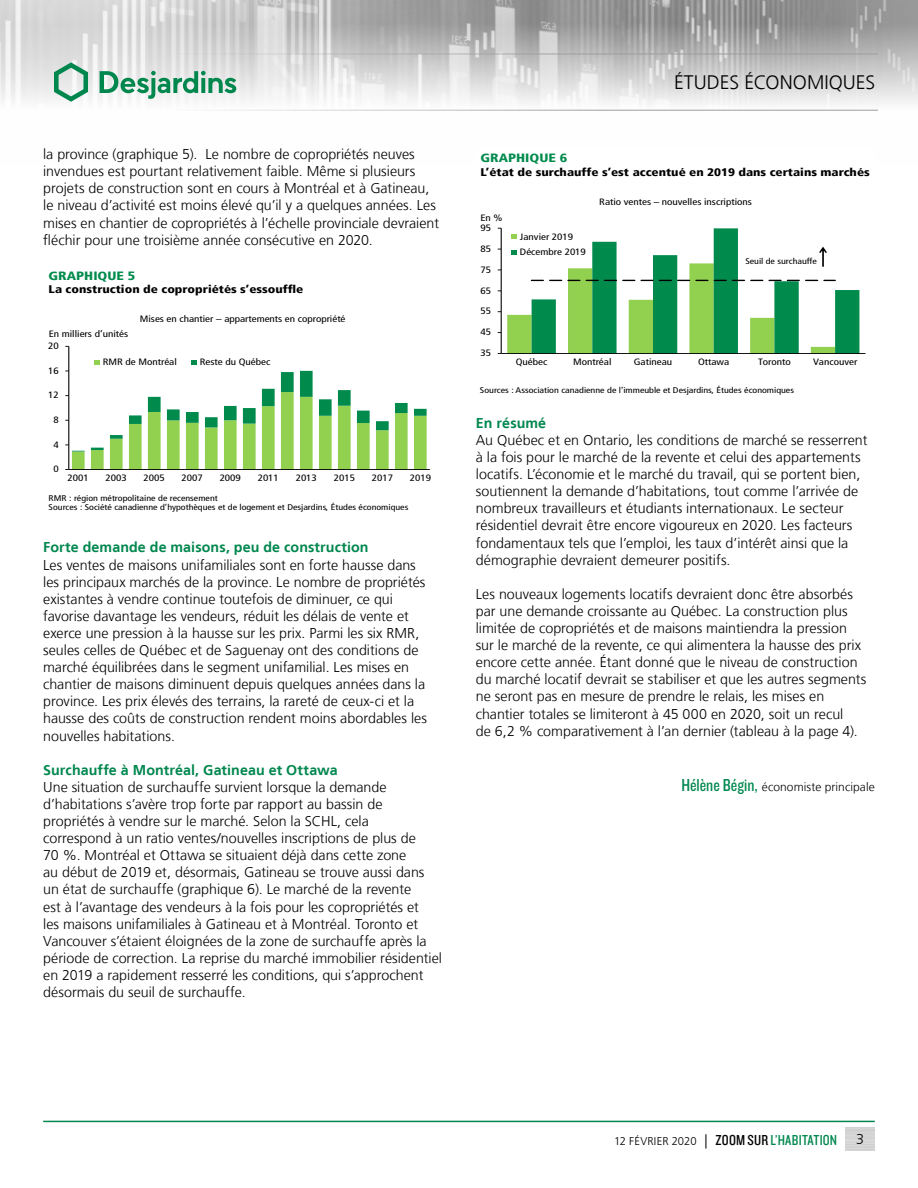
<style>
.page{position:relative;width:918px;height:1188px;background:#fff}
.page>*{position:absolute;margin:0;border:0;box-sizing:border-box;transform-origin:0 0}
.t1{font:300 19.5px "Frutiger LT";color:#000}
.t2{font:300 14.25px/17.1px "Frutiger LT";color:#000}
.t3{font:700 14.25px "Frutiger LT";letter-spacing:.005em;color:#00874e}
.t4{font:300 12px "Frutiger LT";letter-spacing:.005em;color:#000}
.t5{font:900 condensed 12px "Frutiger LT";color:#008b4d;scale:1.2 1}
.t6{font:300 11.25px "Frutiger LT";letter-spacing:.005em;color:#000}
.t7{font:900 condensed 11.1px "Frutiger LT";color:#000;scale:1.2 1}
.t8{font:condensed 9.3px "Frutiger LT";color:#000;scale:1.2 1}
.t9{font:condensed 9.15px/15.1px "Frutiger LT";color:#000;scale:1.2 1}
.t10{font:condensed 8.25px/9.9px "Frutiger LT";color:#000;scale:1.2 1}
.s1{font-family:"Knockout 29 Junior Ltweight";font-weight:400;font-size:18px;color:#00874e}
.s2{font-size:14.25px}
.s3{font-family:"Knockout 29 Junior Ltweight";font-weight:400;font-size:15px}
.s4{font-family:"Knockout 29 Junior Ltweight";font-weight:400;font-size:15px;color:#00874e}
</style>
<div class="page">
<img style="left:0;top:0;width:918px;height:110px">
<hr style="left:0;top:54px;width:878px;height:1px;background:#9d9d9c">
<hr style="left:0;top:110px;width:878px;height:1px;background:#9d9d9c">
<svg style="left:54px;top:62px;width:34px;height:40px"></svg>
<svg style="left:100px;top:71px;width:136px;height:28px"></svg>
<hr style="left:43px;top:1121px;width:832px;height:1px;background:#00874e">
<hr style="left:68px;top:346px;width:1px;height:124px;background:#000">
<svg style="left:65px;top:371px;width:362px;height:99px"></svg>
<hr style="left:69px;top:469px;width:361px;height:1px;background:#000">
<svg style="left:94px;top:360px;width:6px;height:5px"></svg>
<svg style="left:191px;top:360px;width:6px;height:5px"></svg>
<hr style="left:501px;top:228px;width:1px;height:126px;background:#000">
<hr style="left:501px;top:353px;width:364px;height:1px;background:#000">
<svg style="left:507px;top:228px;width:352px;height:126px"></svg>
<p class="t2" style="left:43px;top:146px;width:397px">la province (graphique 5). Le nombre de copropriétés neuves invendues est pourtant relativement faible. Même si plusieurs projets de construction sont en cours à Montréal et à Gatineau, le niveau d’activité est moins élevé qu’il y a quelques années. Les mises en chantier de copropriétés à l’échelle provinciale devraient fléchir pour une troisième année consécutive en 2020.</p>
<p class="t5" style="left:49px;top:269px;width:74px">GRAPHIQUE 5</p>
<p class="t7" style="left:49px;top:283px;width:214px">La construction de copropriétés s’essouffle</p>
<p class="t9" style="left:49px;top:326px;width:68px">En milliers d’unités</p>
<p class="t9" style="left:140px;top:312px;width:173px">Mises en chantier – appartements en copropriété</p>
<p class="t8" style="left:48px;top:340px;width:10px">20</p>
<p class="t9" style="left:48px;top:363px;width:10px">16</p>
<p class="t9" style="left:48px;top:388px;width:10px">12</p>
<p class="t9" style="left:53px;top:412px;width:6px">8</p>
<p class="t9" style="left:53px;top:437px;width:6px">4</p>
<p class="t8" style="left:53px;top:464px;width:6px">0</p>
<p class="t9" style="left:103px;top:355px;width:63px">RMR de Montréal</p>
<p class="t9" style="left:200px;top:355px;width:60px">Reste du Québec</p>
<p class="t9" style="left:68px;top:470px;width:19px">2001</p>
<p class="t9" style="left:106px;top:470px;width:19px">2003</p>
<p class="t9" style="left:144px;top:470px;width:19px">2005</p>
<p class="t9" style="left:182px;top:470px;width:19px">2007</p>
<p class="t9" style="left:220px;top:470px;width:19px">2009</p>
<p class="t9" style="left:258px;top:470px;width:19px">2011</p>
<p class="t9" style="left:296px;top:470px;width:19px">2013</p>
<p class="t9" style="left:334px;top:470px;width:19px">2015</p>
<p class="t9" style="left:372px;top:470px;width:19px">2017</p>
<p class="t9" style="left:410px;top:470px;width:19px">2019</p>
<p class="t10" style="left:49px;top:493px;width:301px">RMR : région métropolitaine de recensement<br>Sources : Société canadienne d’hypothèques et de logement et Desjardins, Études économiques</p>
<p class="t3" style="left:43px;top:539px;width:327px">Forte demande de maisons, peu de construction</p>
<p class="t2" style="left:43px;top:556px;width:385px">Les ventes de maisons unifamiliales sont en forte hausse dans les principaux marchés de la province. Le nombre de propriétés existantes à vendre continue toutefois de diminuer, ce qui favorise davantage les vendeurs, réduit les délais de vente et exerce une pression à la hausse sur les prix. Parmi les six RMR, seules celles de Québec et de Saguenay ont des conditions de marché équilibrées dans le segment unifamilial. Les mises en chantier de maisons diminuent depuis quelques années dans la province. Les prix élevés des terrains, la rareté de ceux-ci et la hausse des coûts de construction rendent moins abordables les nouvelles habitations.</p>
<p class="t3" style="left:43px;top:761px;width:296px">Surchauffe à Montréal, Gatineau et Ottawa</p>
<p class="t2" style="left:43px;top:779px;width:400px">Une situation de surchauffe survient lorsque la demande d’habitations s’avère trop forte par rapport au bassin de propriétés à vendre sur le marché. Selon la SCHL, cela<br>correspond à un ratio ventes/nouvelles inscriptions de plus de<br>70 %. Montréal et Ottawa se situaient déjà dans cette zone<br>au début de 2019 et, désormais, Gatineau se trouve aussi dans un état de surchauffe (graphique 6). Le marché de la revente<br>est à l’avantage des vendeurs à la fois pour les copropriétés et<br>les maisons unifamiliales à Gatineau et à Montréal. Toronto et Vancouver s’étaient éloignées de la zone de surchauffe après la période de correction. La reprise du marché immobilier résidentiel en 2019 a rapidement resserré les conditions, qui s’approchent désormais du seuil de surchauffe.</p>
<h1 class="t1" style="left:674px;top:72px;width:203px">ÉTUDES ÉCONOMIQUES</h1>
<p class="t5" style="left:481px;top:151px;width:74px">GRAPHIQUE 6</p>
<p class="t7" style="left:481px;top:165px;width:326px">L’état de surchauffe s’est accentué en 2019 dans certains marchés</p>
<p class="t9" style="left:480px;top:210px;width:20px">En %</p>
<p class="t9" style="left:481px;top:220px;width:10px">95</p>
<p class="t9" style="left:481px;top:241px;width:10px">85</p>
<p class="t8" style="left:481px;top:264px;width:10px">75</p>
<p class="t9" style="left:481px;top:283px;width:10px">65</p>
<p class="t9" style="left:481px;top:304px;width:10px">55</p>
<p class="t9" style="left:481px;top:325px;width:10px">45</p>
<p class="t8" style="left:481px;top:348px;width:10px">35</p>
<p class="t9" style="left:520px;top:229px;width:56px">Janvier 2019<br>Décembre 2019</p>
<p class="t9" style="left:599px;top:194px;width:129px">Ratio ventes – nouvelles inscriptions</p>
<p class="t10" style="left:745px;top:256px;width:61px">Seuil de surchauffe</p>
<p class="t9" style="left:516px;top:354px;width:28px">Québec</p>
<p class="t9" style="left:573px;top:354px;width:33px">Montréal</p>
<p class="t9" style="left:634px;top:354px;width:34px">Gatineau</p>
<p class="t9" style="left:698px;top:354px;width:27px">Ottawa</p>
<p class="t9" style="left:758px;top:354px;width:29px">Toronto</p>
<p class="t9" style="left:813px;top:354px;width:38px">Vancouver</p>
<p class="t10" style="left:480px;top:385px;width:263px">Sources : Association canadienne de l’immeuble et Desjardins, Études économiques</p>
<p class="t3" style="left:476px;top:415px;width:72px">En résumé</p>
<p class="t2" style="left:476px;top:432px;width:393px">Au Québec et en Ontario, les conditions de marché se resserrent à la fois pour le marché de la revente et celui des appartements locatifs. L’économie et le marché du travail, qui se portent bien, soutiennent la demande d’habitations, tout comme l’arrivée de nombreux travailleurs et étudiants internationaux. Le secteur résidentiel devrait être encore vigoureux en 2020. Les facteurs fondamentaux tels que l’emploi, les taux d’intérêt ainsi que la démographie devraient demeurer positifs.</p>
<p class="t2" style="left:476px;top:586px;width:392px">Les nouveaux logements locatifs devraient donc être absorbés par une demande croissante au Québec. La construction plus limitée de copropriétés et de maisons maintiendra la pression sur le marché de la revente, ce qui alimentera la hausse des prix encore cette année. Étant donné que le niveau de construction du marché locatif devrait se stabiliser et que les autres segments ne seront pas en mesure de prendre le relais, les mises en chantier totales se limiteront à 45 000 en 2020, soit un recul<br>de 6,2 % comparativement à l’an dernier (tableau à la page 4).</p>
<p class="t4" style="left:681px;top:781px;width:195px"><span class="s1">Hélène Bégin,</span> économiste principale</p>
<p class="t6" style="left:614px;top:1135px;width:225px">12 FÉVRIER 2020 <span class="s2">|</span> <span class="s3">ZOOM SUR</span> <span class="s4">L’HABITATION</span></p>
<p class="t2" style="left:856px;top:1131px;width:9px">3</p>
</div>
